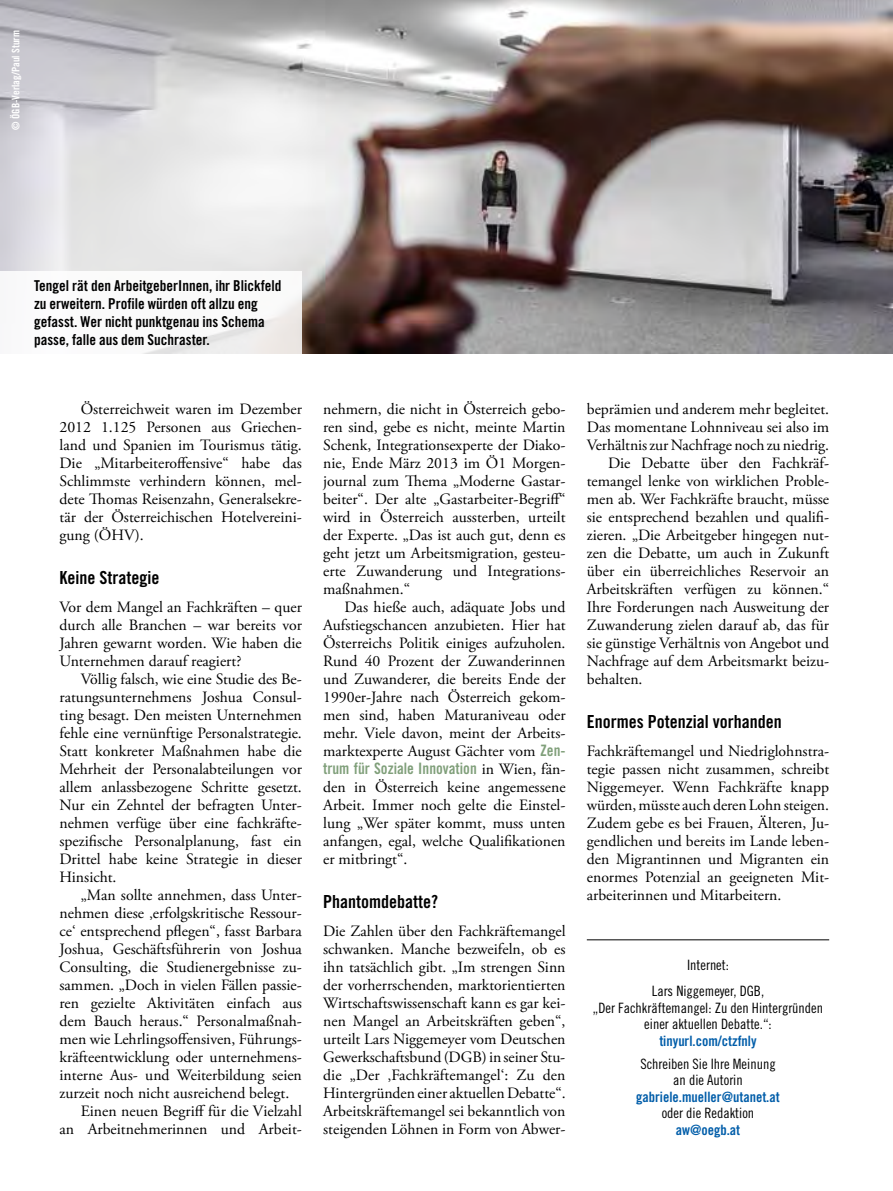
<style>
.page{position:relative;width:893px;height:1191px;background:#fff}
.page>*{position:absolute;margin:0;border:0;box-sizing:border-box;transform-origin:0 0}
.t1{font:18px "Trade Gothic Bold Cond Twenty";color:#000}
.t2{font:15.75px/18px "Adobe Garamond Pro";color:#000;text-align:justify}
.t3{font:15.75px "Trade Gothic Bold Cond Twenty";color:#809f7a}
.t4{font:15px/18px "Trade Gothic Bold Cond Twenty";color:#000}
.t5{font:14.25px/16.5px "Trade Gothic Cond Eighteen";color:#000;text-align:center}
.t6{font:14.25px "Trade Gothic Bold Cond Twenty";color:#005da9}
.t7{font:10.5px "Trade Gothic Bold Cond Twenty";color:#fff}
.s1{font-family:"Trade Gothic Bold Cond Twenty";color:#809f7a}
.s2{font-family:"Adobe Garamond Pro";color:#000}
</style>
<div class="page">
<hr style="left:587px;top:939px;width:242px;height:1px;background:#000">
<img style="left:0;top:0;width:893px;height:353px">
<div style="left:0;top:271px;width:302px;height:82px;background:#fff"></div>
<p class="t7" style="left:9px;top:130px;width:101px;rotate:-90deg">© ÖGB-Verlag/Paul Sturm</p>
<p class="t4" style="left:34px;top:276px;width:249px">Tengel rät den ArbeitgeberInnen, ihr Blickfeld zu erweitern. Profile würden oft allzu eng gefasst. Wer nicht punktgenau ins Schema passe, falle aus dem Suchraster.</p>
<p class="t2" style="left:60px;top:401px;width:244px;text-indent:21px">Österreichweit waren im Dezember 2012 1.125 Personen aus Griechen&shy;land und Spanien im Tourismus tätig.<br>Die „Mitarbeiteroffensive“ habe das Schlimmste verhindern können, mel&shy;dete Thomas Reisenzahn, Generalsekre&shy;tär der Österreichischen Hotelvereini&shy;gung (ÖHV).</p>
<p class="t1" style="left:60px;top:566px;width:101px">Keine Strategie</p>
<p class="t2" style="left:60px;top:599px;width:244px">Vor dem Mangel an Fachkräften – quer durch alle Branchen – war bereits vor Jahren gewarnt worden. Wie haben die Unternehmen darauf reagiert?</p>
<p class="t2" style="left:60px;top:671px;width:244px;text-indent:21px">Völlig falsch, wie eine Studie des Be&shy;ratungsunternehmens Joshua Consul&shy;ting besagt. Den meisten Unternehmen fehle eine vernünftige Personalstrategie.<br>Statt konkreter Maßnahmen habe die Mehrheit der Personalabteilungen vor allem anlassbezogene Schritte gesetzt.<br>Nur ein Zehntel der befragten Unter&shy;nehmen verfüge über eine fachkräfte&shy;spezifische Personalplanung, fast ein Drittel habe keine Strategie in dieser Hinsicht.</p>
<p class="t2" style="left:81px;top:887px;width:223px">„Man sollte annehmen, dass Unter-</p>
<p class="t2" style="left:60px;top:905px;width:244px">nehmen diese ‚erfolgskritische Ressour-</p>
<p class="t2" style="left:60px;top:923px;width:244px">ce‘ entsprechend pflegen“, fasst Barbara</p>
<p class="t2" style="left:60px;top:941px;width:244px">Joshua, Geschäftsführerin von Joshua</p>
<p class="t2" style="left:60px;top:959px;width:244px">Consulting, die Studienergebnisse zu-</p>
<p class="t2" style="left:60px;top:977px;width:244px">sammen. „Doch in vielen Fällen passie-</p>
<p class="t2" style="left:60px;top:995px;width:244px">ren gezielte Aktivitäten einfach aus</p>
<p class="t2" style="left:60px;top:1013px;width:244px">dem Bauch heraus.“ Personalmaßnah-</p>
<p class="t2" style="left:60px;top:1031px;width:244px">men wie Lehrlingsoffensiven, Führungs-</p>
<p class="t2" style="left:60px;top:1049px;width:243px">kräfteentwicklung oder unternehmens-</p>
<p class="t2" style="left:60px;top:1067px;width:244px">interne Aus- und Weiterbildung seien</p>
<p class="t2" style="left:60px;top:1085px;width:231px">zurzeit noch nicht ausreichend belegt.</p>
<p class="t2" style="left:81px;top:1103px;width:223px">Einen neuen Begriff für die Vielzahl</p>
<p class="t2" style="left:60px;top:1121px;width:244px">an Arbeitnehmerinnen und Arbeit-</p>
<p class="t2" style="left:323px;top:401px;width:244px">nehmern, die nicht in Österreich gebo&shy;ren sind, gebe es nicht, meinte Martin Schenk, Integrationsexperte der Diako&shy;nie, Ende März 2013 im Ö1 Morgen&shy;journal zum Thema „Moderne Gastar&shy;beiter“. Der alte „Gastarbeiter-Begriff“ wird in Österreich aussterben, urteilt der Experte. „Das ist auch gut, denn es geht jetzt um Arbeitsmigration, gesteu&shy;erte Zuwanderung und Integrations&shy;maßnahmen.“</p>
<p class="t2" style="left:323px;top:599px;width:244px;text-indent:21px">Das hieße auch, adäquate Jobs und Aufstiegschancen anzubieten. Hier hat Österreichs Politik einiges aufzuholen.<br>Rund 40 Prozent der Zuwanderinnen und Zuwanderer, die bereits Ende der 1990er-Jahre nach Österreich gekom&shy;men sind, haben Maturaniveau oder mehr. Viele davon, meint der Arbeits&shy;marktexperte August Gächter vom <span class="s1">Zen-</span></p>
<p class="t3" style="left:323px;top:759px;width:244px">trum für Soziale Innovation <span class="s2">in Wien, fän-</span></p>
<p class="t2" style="left:323px;top:779px;width:244px">den in Österreich keine angemessene Arbeit. Immer noch gelte die Einstel&shy;lung „Wer später kommt, muss unten anfangen, egal, welche Qualifikationen er mitbringt“.</p>
<p class="t1" style="left:323px;top:890px;width:116px">Phantomdebatte?</p>
<p class="t2" style="left:323px;top:923px;width:244px">Die Zahlen über den Fachkräftemangel schwanken. Manche bezweifeln, ob es ihn tatsächlich gibt. „Im strengen Sinn der vorherrschenden, marktorientierten Wirtschaftswissenschaft kann es gar kei&shy;nen Mangel an Arbeitskräften geben“, urteilt Lars Niggemeyer vom Deutschen Gewerkschaftsbund (DGB) in seiner Stu&shy;die „Der ‚Fachkräftemangel‘: Zu den Hintergründen einer aktuellen Debatte“.<br>Arbeitskräftemangel sei bekanntlich von steigenden Löhnen in Form von Abwer-</p>
<p class="t2" style="left:587px;top:401px;width:244px">beprämien und anderem mehr begleitet.</p>
<p class="t2" style="left:587px;top:419px;width:244px">Das momentane Lohnniveau sei also im</p>
<p class="t2" style="left:587px;top:437px;width:244px">Verhältnis zur Nachfrage noch zu niedrig.</p>
<p class="t2" style="left:608px;top:455px;width:223px">Die Debatte über den Fachkräf-</p>
<p class="t2" style="left:587px;top:473px;width:244px">temangel lenke von wirklichen Proble-</p>
<p class="t2" style="left:587px;top:491px;width:244px">men ab. Wer Fachkräfte braucht, müsse</p>
<p class="t2" style="left:587px;top:509px;width:244px">sie entsprechend bezahlen und qualifi-</p>
<p class="t2" style="left:587px;top:527px;width:244px">zieren. „Die Arbeitgeber hingegen nut-</p>
<p class="t2" style="left:587px;top:545px;width:244px">zen die Debatte, um auch in Zukunft</p>
<p class="t2" style="left:587px;top:563px;width:244px">über ein überreichliches Reservoir an</p>
<p class="t2" style="left:587px;top:581px;width:244px">Arbeitskräften verfügen zu können.“</p>
<p class="t2" style="left:587px;top:599px;width:244px">Ihre Forderungen nach Ausweitung der</p>
<p class="t2" style="left:587px;top:617px;width:244px">Zuwanderung zielen darauf ab, das für</p>
<p class="t2" style="left:587px;top:635px;width:244px">sie günstige Verhältnis von Angebot und</p>
<p class="t2" style="left:587px;top:653px;width:244px">Nachfrage auf dem Arbeitsmarkt beizu-</p>
<p class="t2" style="left:587px;top:671px;width:57px">behalten.</p>
<p class="t1" style="left:587px;top:710px;width:196px">Enormes Potenzial vorhanden</p>
<p class="t2" style="left:587px;top:743px;width:244px">Fachkräftemangel und Niedriglohnstra&shy;tegie passen nicht zusammen, schreibt Niggemeyer. Wenn Fachkräfte knapp würden, müsste auch deren Lohn steigen.<br>Zudem gebe es bei Frauen, Älteren, Ju&shy;gendlichen und bereits im Lande leben&shy;den Migrantinnen und Migranten ein enormes Potenzial an geeigneten Mit&shy;arbeiterinnen und Mitarbeitern.</p>
<p class="t5" style="left:652px;top:951px;width:114px;line-height:26.1px">Internet:<br>Lars Niggemeyer, DGB,</p>
<p class="t5" style="left:593px;top:999px;width:232px">„Der Fachkräftemangel: Zu den Hintergründen einer aktuellen Debatte.“:</p>
<p class="t6" style="left:659px;top:1032px;width:99px">tinyurl.com/ctzfnly</p>
<p class="t5" style="left:640px;top:1055px;width:137px">Schreiben Sie Ihre Meinung an die Autorin</p>
<p class="t6" style="left:636px;top:1087px;width:145px">gabriele.mueller@utanet.at</p>
<p class="t5" style="left:662px;top:1104px;width:94px">oder die Redaktion</p>
<p class="t6" style="left:676px;top:1120px;width:66px">aw@oegb.at</p>
</div>
